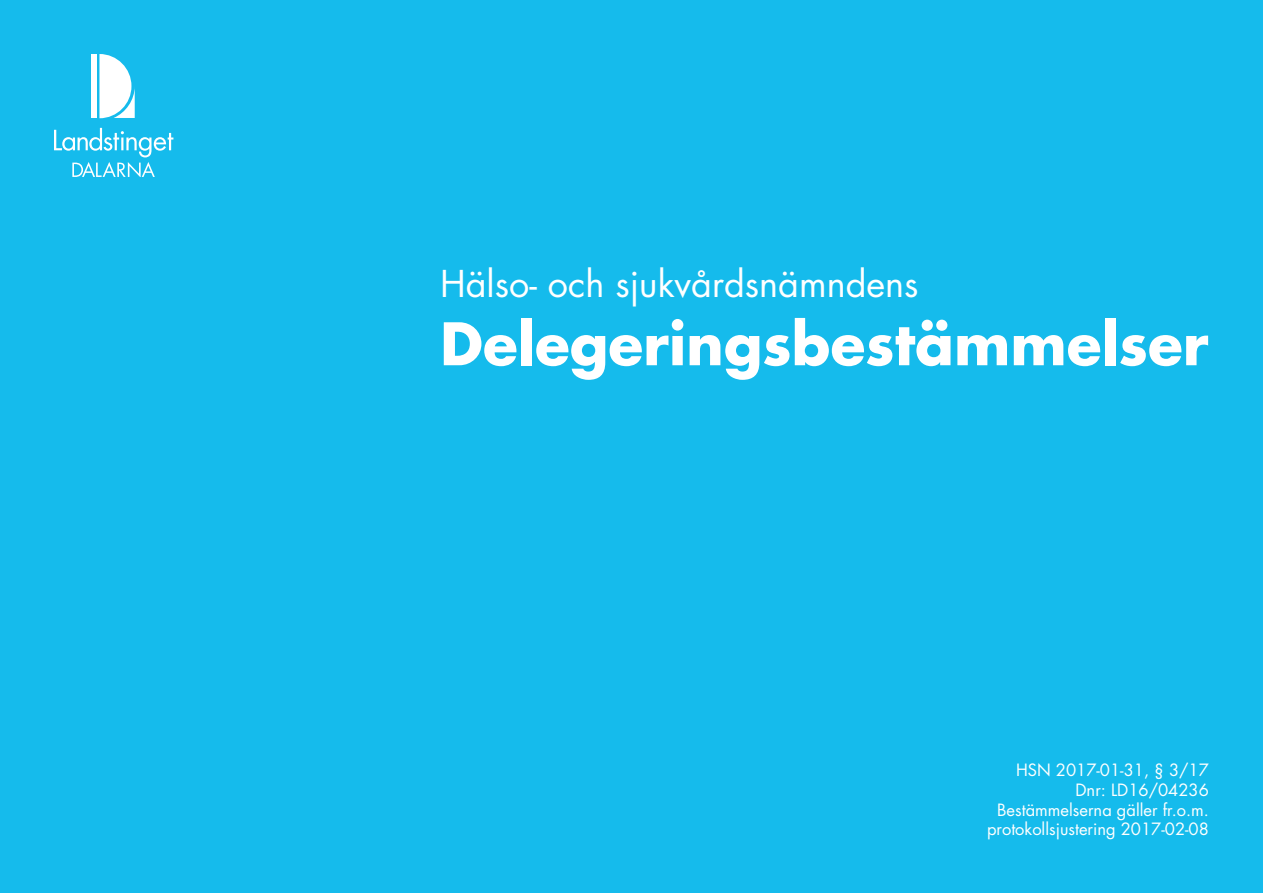
<style>
.page{position:relative;width:1263px;height:893px;background:#15bbec}
.page>*{position:absolute;margin:0;border:0;box-sizing:border-box;transform-origin:0 0}
.t1{font:700 57px "Futura";color:#fff}
.t2{font:36px "Futura";color:#fff}
.Rubrik_stor{font:16.5px/19.8px "Futura";color:#fff;text-align:right}
</style>
<div class="page">
<div style="left:91px;top:54px;width:6px;height:64px;background:#fff"></div>
<svg style="left:99px;top:54px;width:36px;height:64px"></svg>
<svg style="left:54px;top:128px;width:119px;height:49px"></svg>
<p class="t2" style="left:440px;top:261px;width:480px">Hälso- och sjukvårdsnämndens</p>
<p class="t1" style="left:440px;top:306px;width:770px">Delegeringsbestämmelser</p>
<p class="Rubrik_stor" style="left:1016px;top:760px;width:194px">HSN 2017-01-31, § 3/17</p>
<p class="Rubrik_stor" style="left:1075px;top:780px;width:135px">Dnr: LD16/04236</p>
<p class="Rubrik_stor" style="left:987px;top:800px;width:223px">Bestämmelserna gäller fr.o.m. protokollsjustering 2017-02-08</p>
</div>
